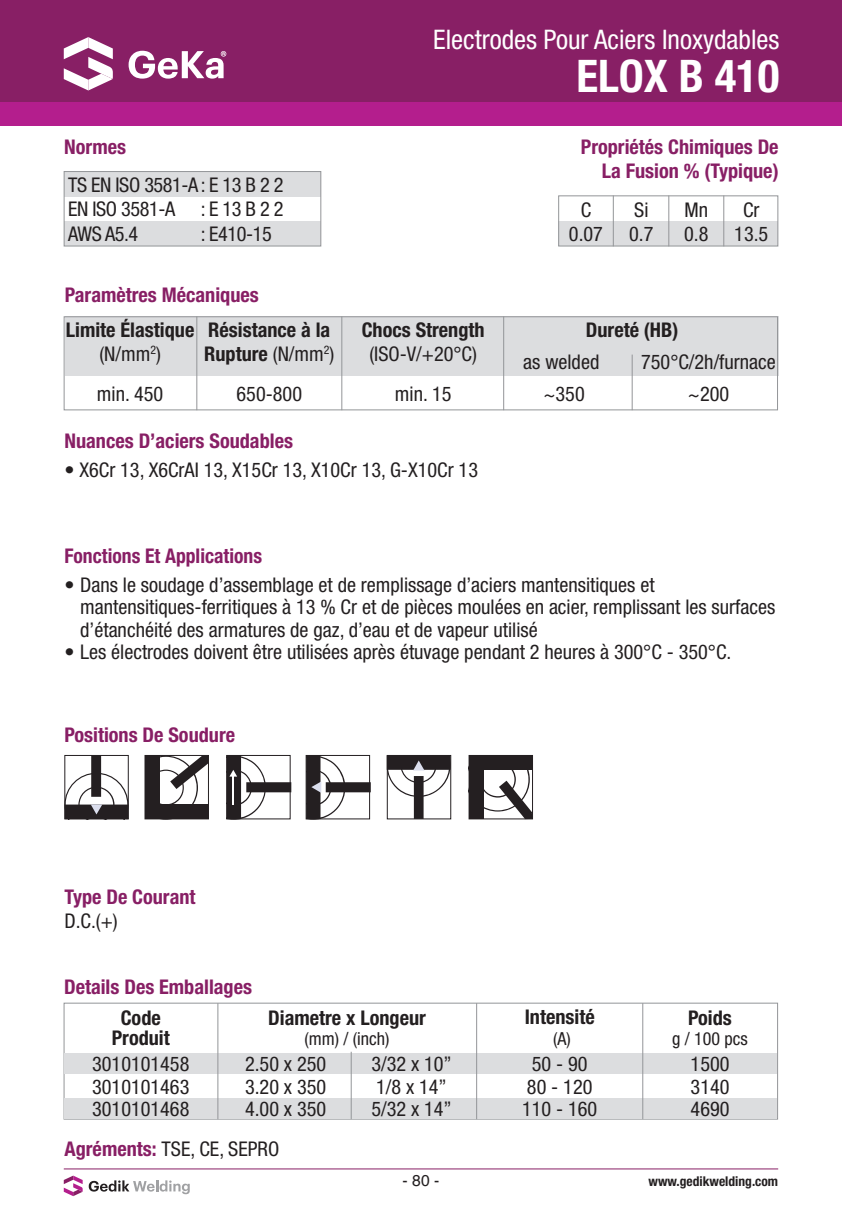
<style>
.page{position:relative;width:842px;height:1212px;background:#fff}
.page>*{position:absolute;margin:0;border:0;box-sizing:border-box;transform-origin:0 0}
.t1{font:700 condensed 45px "Helvetica Neue LT Std";color:#fff}
.t2{font:condensed 27px "Helvetica Neue LT Std";color:#fff}
.t3{font:condensed 20.25px/22.5px "Helvetica Neue LT Std";color:#231f20}
.t4{font:700 condensed 20.25px/24.3px "Helvetica Neue LT Std";color:#881f65;text-align:right}
.t5{font:700 condensed 20.25px "Helvetica Neue LT Std";color:#231f20}
.t6{font:condensed 20.25px "Helvetica Neue LT Std";letter-spacing:-.02em;color:#231f20}
.t7{font:condensed 18px "Helvetica Neue LT Std";color:#231f20}
.t8{font:15.75px "Helvetica";color:#231f20}
.t9{font:700 condensed 13.5px "Helvetica Neue LT Std";color:#231f20}
.s1{font-weight:400}
.s2{font-weight:700;color:#881f65}
</style>
<div class="page">
<hr style="left:64px;top:1168px;width:714px;height:1px;background:#881f65">
<svg style="left:89px;top:1180px;width:101px;height:14px"></svg>
<svg style="left:64px;top:1175px;width:19px;height:21px"></svg>
<div style="left:0;top:0;width:842px;height:102px;background:#881f65"></div>
<div style="left:0;top:102px;width:842px;height:23px;background:#b41e8d"></div>
<svg style="left:64px;top:37px;width:49px;height:53px"></svg>
<svg style="left:129px;top:51px;width:97px;height:28px"></svg>
<div style="left:64px;top:172px;width:257px;height:25px;background:#dcdddf"></div>
<div style="left:64px;top:221px;width:257px;height:25px;background:#dcdddf"></div>
<div style="left:64px;top:171px;width:257px;height:75px;border:1px solid #939598"></div>
<div style="left:65px;top:316px;width:713px;height:60px;background:#dcdddf"></div>
<hr style="left:196px;top:316px;width:1px;height:94px;background:#939598">
<hr style="left:341px;top:316px;width:1px;height:94px;background:#939598">
<hr style="left:503px;top:316px;width:1px;height:94px;background:#939598">
<hr style="left:632px;top:355px;width:1px;height:55px;background:#939598">
<div style="left:64px;top:1003px;width:714px;height:116px;border:1px solid #939598"></div>
<div style="left:64px;top:1053px;width:713px;height:21px;background:#dcdddf"></div>
<div style="left:64px;top:1098px;width:713px;height:21px;background:#dcdddf"></div>
<hr style="left:217px;top:1003px;width:1px;height:116px;background:#939598">
<hr style="left:476px;top:1003px;width:1px;height:116px;background:#939598">
<hr style="left:351px;top:1052px;width:1px;height:67px;background:#939598">
<hr style="left:642px;top:1003px;width:1px;height:116px;background:#939598">
<div style="left:64px;top:755px;width:65px;height:64px;border:1px solid #241f21"></div>
<svg style="left:65px;top:755px;width:63px;height:64px"></svg>
<svg style="left:145px;top:755px;width:64px;height:64px"></svg>
<svg style="left:306px;top:755px;width:65px;height:64px"></svg>
<svg style="left:387px;top:755px;width:64px;height:64px"></svg>
<svg style="left:469px;top:755px;width:63px;height:64px"></svg>
<svg style="left:227px;top:755px;width:64px;height:64px"></svg>
<hr style="left:232px;top:776px;width:2px;height:29px;background:#fff">
<div style="left:558px;top:221px;width:220px;height:25px;background:#dcdddf"></div>
<div style="left:558px;top:195px;width:220px;height:51px;border:1px solid #939598"></div>
<hr style="left:613px;top:195px;width:1px;height:51px;background:#939598">
<hr style="left:668px;top:195px;width:1px;height:51px;background:#939598">
<hr style="left:723px;top:195px;width:1px;height:51px;background:#939598">
<div style="left:64px;top:316px;width:714px;height:94px;border:1px solid #939598"></div>
<p class="t4" style="left:64px;top:135px;width:63px">Normes</p>
<p class="t6" style="left:68px;top:173px;width:217px">TS EN ISO 3581-A: E 13 B 2 2</p>
<p class="t6" style="left:68px;top:197px;width:109px">EN ISO 3581-A</p>
<p class="t3" style="left:201px;top:198px;width:84px">: E 13 B 2 2</p>
<p class="t3" style="left:68px;top:222px;width:72px">AWS A5.4</p>
<p class="t3" style="left:201px;top:222px;width:72px">: E410-15</p>
<p class="t4" style="left:65px;top:282px;width:196px">Paramètres Mécaniques</p>
<p class="t5" style="left:66px;top:317px;width:130px">Limite Élastique</p>
<p class="t3" style="left:99px;top:342px;width:63px">(N/mm<sup>2</sup>)</p>
<p class="t3" style="left:97px;top:383px;width:68px">min. 450</p>
<p class="t5" style="left:208px;top:317px;width:124px">Résistance à la</p>
<p class="t5" style="left:204px;top:341px;width:132px">Rupture <span class="s1">(N/mm</span><sup>2</sup><span class="s1">)</span></p>
<p class="t3" style="left:237px;top:383px;width:67px">650-800</p>
<p class="t2" style="left:433px;top:24px;width:348px">Electrodes Pour Aciers Inoxydables</p>
<p class="t1" style="left:576px;top:49px;width:205px">ELOX B 410</p>
<p class="t4" style="left:581px;top:135px;width:199px">Propriétés Chimiques De<br>La Fusion % (Typique)</p>
<p class="t5" style="left:362px;top:317px;width:124px">Chocs Strength</p>
<p class="t3" style="left:369px;top:342px;width:109px">(ISO-V/+20°C)</p>
<p class="t3" style="left:395px;top:383px;width:58px">min. 15</p>
<p class="t3" style="left:581px;top:198px;width:12px">C</p>
<p class="t3" style="left:569px;top:223px;width:36px">0.07</p>
<p class="t3" style="left:629px;top:197px;width:26px;line-height:24.3px">Si<br>0.7</p>
<p class="t3" style="left:684px;top:198px;width:25px">Mn</p>
<p class="t3" style="left:684px;top:223px;width:26px">0.8</p>
<p class="t3" style="left:743px;top:198px;width:18px">Cr</p>
<p class="t3" style="left:734px;top:223px;width:36px">13.5</p>
<p class="t5" style="left:586px;top:317px;width:94px">Dureté (HB)</p>
<p class="t3" style="left:523px;top:350px;width:78px">as welded</p>
<p class="t3" style="left:641px;top:350px;width:136px">750°C/2h/furnace</p>
<p class="t3" style="left:543px;top:383px;width:43px">~350</p>
<p class="t3" style="left:688px;top:383px;width:43px">~200</p>
<p class="t4" style="left:64px;top:428px;width:230px">Nuances D’aciers Soudables</p>
<p class="t3" style="left:64px;top:458px;width:415px">• X6Cr 13, X6CrAI 13, X15Cr 13, X10Cr 13, G-X10Cr 13</p>
<p class="t4" style="left:64px;top:543px;width:199px">Fonctions Et Applications</p>
<p class="t3" style="left:80px;top:573px;width:697px;text-indent:-16px">• Dans le soudage d’assemblage et de remplissage d’aciers mantensitiques et mantensitiques-ferritiques à 13 % Cr et de pièces moulées en acier, remplissant les surfaces d’étanchéité des armatures de gaz, d’eau et de vapeur utilisé</p>
<p class="t3" style="left:64px;top:641px;width:668px">• Les électrodes doivent être utilisées après étuvage pendant 2 heures à 300°C - 350°C.</p>
<p class="t4" style="left:64px;top:722px;width:172px">Positions De Soudure</p>
<p class="t4" style="left:64px;top:884px;width:133px">Type De Courant</p>
<p class="t3" style="left:64px;top:909px;width:55px">D.C.(+)</p>
<p class="t4" style="left:64px;top:975px;width:190px">Details Des Emballages</p>
<p class="t5" style="left:121px;top:1005px;width:42px">Code</p>
<p class="t5" style="left:112px;top:1025px;width:60px">Produit</p>
<p class="t5" style="left:268px;top:1005px;width:159px">Diametre x Longeur</p>
<p class="t7" style="left:305px;top:1028px;width:86px">(mm) / (inch)</p>
<p class="t3" style="left:92px;top:1052px;width:99px">3010101458</p>
<p class="t3" style="left:92px;top:1075px;width:99px">3010101463</p>
<p class="t3" style="left:92px;top:1097px;width:99px">3010101468</p>
<p class="t3" style="left:245px;top:1052px;width:83px">2.50 x 250</p>
<p class="t3" style="left:245px;top:1075px;width:83px">3.20 x 350</p>
<p class="t3" style="left:245px;top:1097px;width:83px">4.00 x 350</p>
<p class="t3" style="left:65px;top:1137px;width:216px"><span class="s2">Agréments:</span> TSE, CE, SEPRO</p>
<p class="t3" style="left:371px;top:1052px;width:82px">3/32 x 10”</p>
<p class="t3" style="left:376px;top:1075px;width:72px">1/8 x 14”</p>
<p class="t3" style="left:371px;top:1097px;width:82px">5/32 x 14”</p>
<p class="t5" style="left:525px;top:1005px;width:72px">Intensité</p>
<p class="t7" style="left:553px;top:1028px;width:19px">(A)</p>
<p class="t3" style="left:532px;top:1052px;width:57px">50 - 90</p>
<p class="t3" style="left:527px;top:1075px;width:67px">80 - 120</p>
<p class="t3" style="left:522px;top:1097px;width:77px">110 - 160</p>
<p class="t5" style="left:688px;top:1005px;width:45px">Poids</p>
<p class="t7" style="left:672px;top:1028px;width:77px">g / 100 pcs</p>
<p class="t3" style="left:691px;top:1052px;width:40px">1500</p>
<p class="t3" style="left:691px;top:1075px;width:40px">3140</p>
<p class="t3" style="left:691px;top:1097px;width:40px">4690</p>
<p class="t8" style="left:403px;top:1169px;width:38px">- 80 -</p>
<p class="t9" style="left:648px;top:1173px;width:131px">www.gedikwelding.com</p>
</div>
